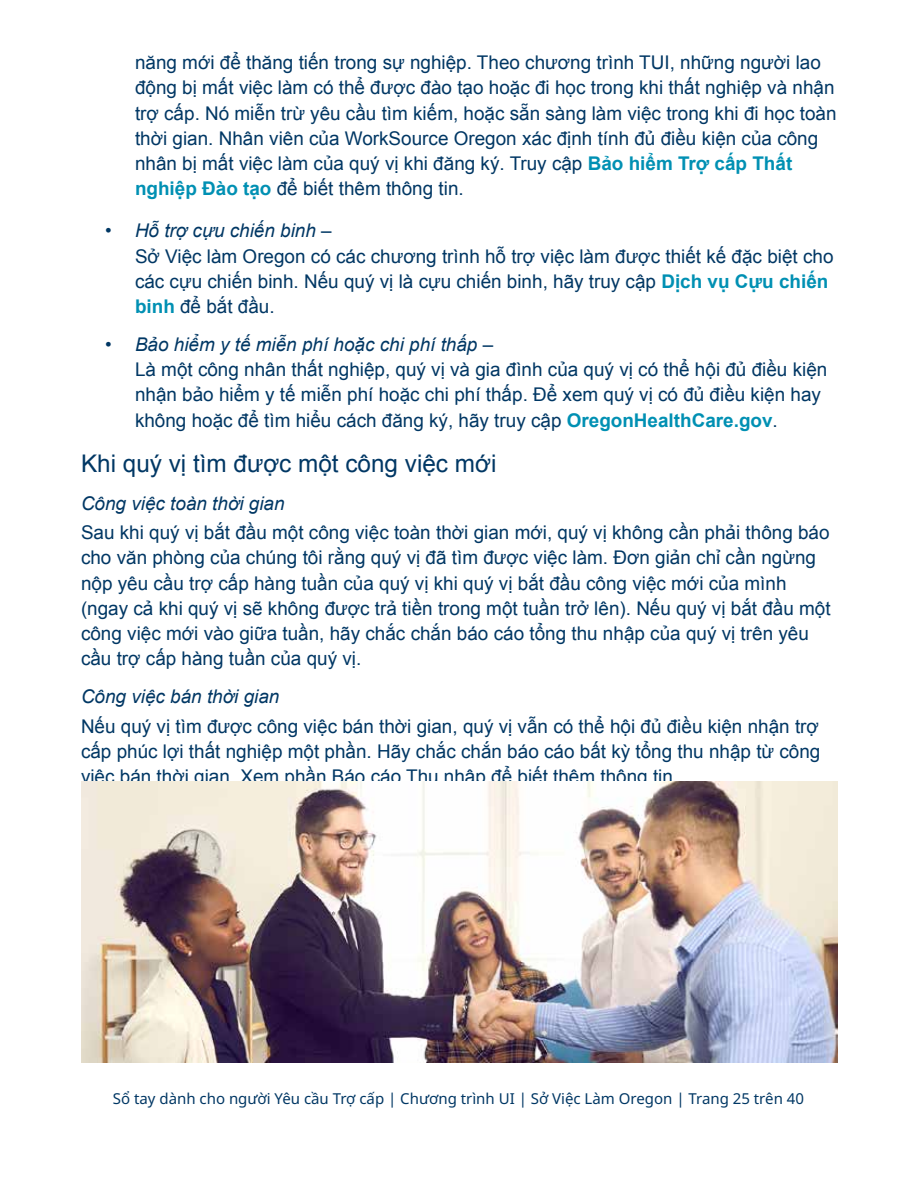
<style>
.page{position:relative;width:918px;height:1188px;background:#fff}
.page>*{position:absolute;margin:0;border:0;box-sizing:border-box;transform-origin:0 0}
.t1{font:24.3px "Arial";color:#003764}
.t2{font:18.9px/25.2px "Arial";color:#003764}
.t3{font:italic 18.9px "Arial";color:#003764}
.t4{font:15px "Noto Sans";color:#003764}
.s1{font-weight:700;color:#0090b3}
.s2{font-style:italic}
</style>
<div class="page">
<img style="left:81px;top:782px;width:757px;height:281px">
<p class="t2" style="left:135px;top:50px;width:703px">năng mới để thăng tiến trong sự nghiệp. Theo chương trình TUI, những người lao động bị mất việc làm có thể được đào tạo hoặc đi học trong khi thất nghiệp và nhận trợ cấp. Nó miễn trừ yêu cầu tìm kiếm, hoặc sẵn sàng làm việc trong khi đi học toàn thời gian. Nhân viên của WorkSource Oregon xác định tính đủ điều kiện của công nhân bị mất việc làm của quý vị khi đăng ký. Truy cập <span class="s1">Bảo hiểm Trợ cấp Thất nghiệp Đào tạo</span> để biết thêm thông tin.</p>
<p class="t2" style="left:135px;top:218px;width:700px;text-indent:-30px">• <span class="s2">Hỗ trợ cựu chiến binh</span> –<br>Sở Việc làm Oregon có các chương trình hỗ trợ việc làm được thiết kế đặc biệt cho các cựu chiến binh. Nếu quý vị là cựu chiến binh, hãy truy cập <span class="s1">Dịch vụ Cựu chiến binh</span> để bắt đầu.</p>
<p class="t2" style="left:135px;top:332px;width:694px;text-indent:-30px">• <span class="s2">Bảo hiểm y tế miễn phí hoặc chi phí thấp –<br></span>Là một công nhân thất nghiệp, quý vị và gia đình của quý vị có thể hội đủ điều kiện nhận bảo hiểm y tế miễn phí hoặc chi phí thấp. Để xem quý vị có đủ điều kiện hay không hoặc để tìm hiểu cách đăng ký, hãy truy cập <span class="s1">OregonHealthCare.gov</span>.</p>
<p class="t1" style="left:81px;top:447px;width:417px">Khi quý vị tìm được một công việc mới</p>
<p class="t3" style="left:81px;top:491px;width:205px">Công việc toàn thời gian</p>
<p class="t2" style="left:81px;top:520px;width:751px">Sau khi quý vị bắt đầu một công việc toàn thời gian mới, quý vị không cần phải thông báo cho văn phòng của chúng tôi rằng quý vị đã tìm được việc làm. Đơn giản chỉ cần ngừng nộp yêu cầu trợ cấp hàng tuần của quý vị khi quý vị bắt đầu công việc mới của mình (ngay cả khi quý vị sẽ không được trả tiền trong một tuần trở lên). Nếu quý vị bắt đầu một công việc mới vào giữa tuần, hãy chắc chắn báo cáo tổng thu nhập của quý vị trên yêu cầu trợ cấp hàng tuần của quý vị.</p>
<p class="t3" style="left:81px;top:684px;width:200px">Công việc bán thời gian</p>
<p class="t2" style="left:81px;top:714px;width:741px;text-align:justify">Nếu quý vị tìm được công việc bán thời gian, quý vị vẫn có thể hội đủ điều kiện nhận trợ cấp phúc lợi thất nghiệp một phần. Hãy chắc chắn báo cáo bất kỳ tổng thu nhập từ công việc bán thời gian. Xem phần Báo cáo Thu nhập để biết thêm thông tin.</p>
<p class="t4" style="left:113px;top:1090px;width:693px">Sổ tay dành cho người Yêu cầu Trợ cấp | Chương trình UI | Sở Việc Làm Oregon | Trang 25 trên 40</p>
</div>
